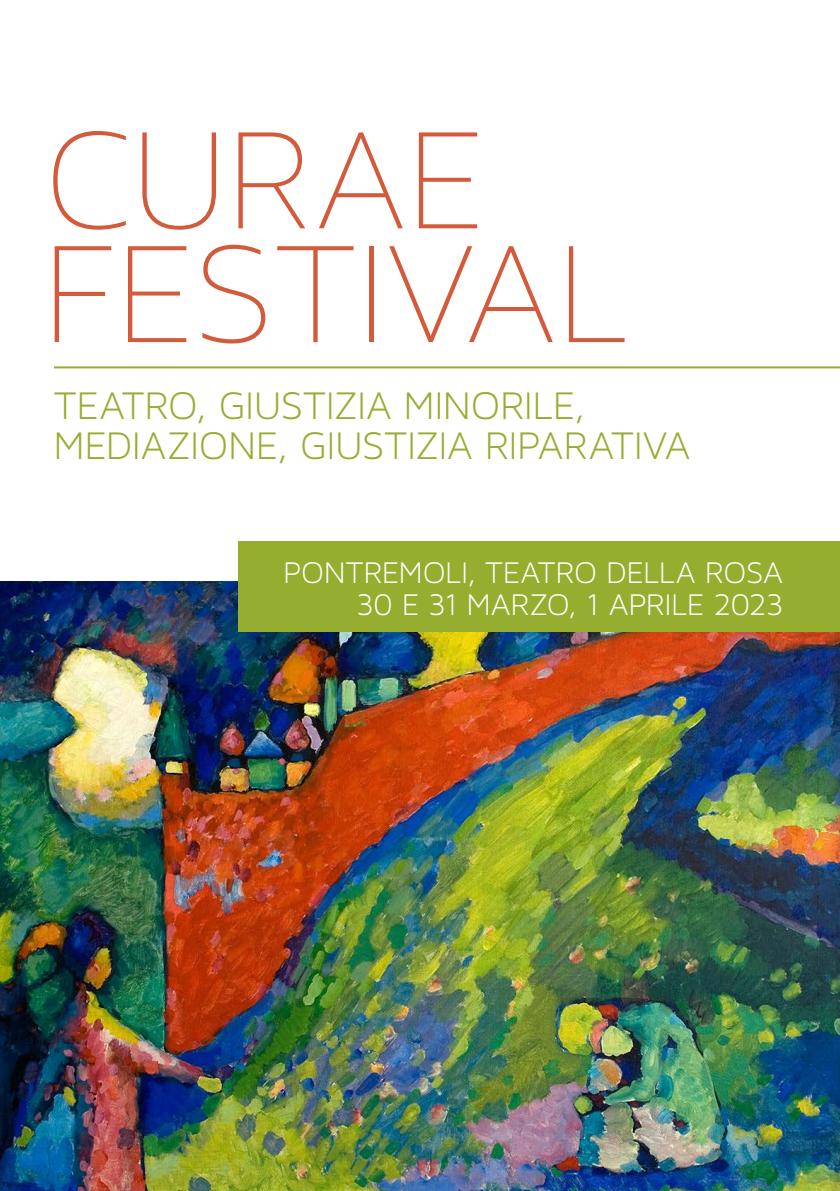
<style>
.page{position:relative;width:840px;height:1191px;background:#fff}
.page>*{position:absolute;margin:0;border:0;box-sizing:border-box;transform-origin:0 0}
.t1{font:100 154.6px/113.8px "Maven Pro Light 200";color:#d35a3a}
.t2{font:300 41.2px/40px "Maven Pro Light 300";letter-spacing:-.005em;color:#95ae30}
.t3{font:300 32px/32px "Maven Pro Light 300";letter-spacing:-.005em;color:#fff;text-align:right}
</style>
<div class="page">
<hr style="left:54px;top:366px;width:785px;height:2px;background:#95ae30">
<img style="left:0;top:582px;width:839px;height:609px">
<div style="left:238px;top:540px;width:601px;height:91px;background:#95ae30"></div>
<h1 class="t1" style="left:44px;top:120px;width:587px">CURAE<br>FESTIVAL</h1>
<p class="t2" style="left:54px;top:385px;width:638px">TEATRO, GIUSTIZIA MINORILE,<br>MEDIAZIONE, GIUSTIZIA RIPARATIVA</p>
<p class="t3" style="left:283px;top:556px;width:501px">PONTREMOLI, TEATRO DELLA ROSA<br>30 E 31 MARZO, 1 APRILE 2023</p>
</div>
